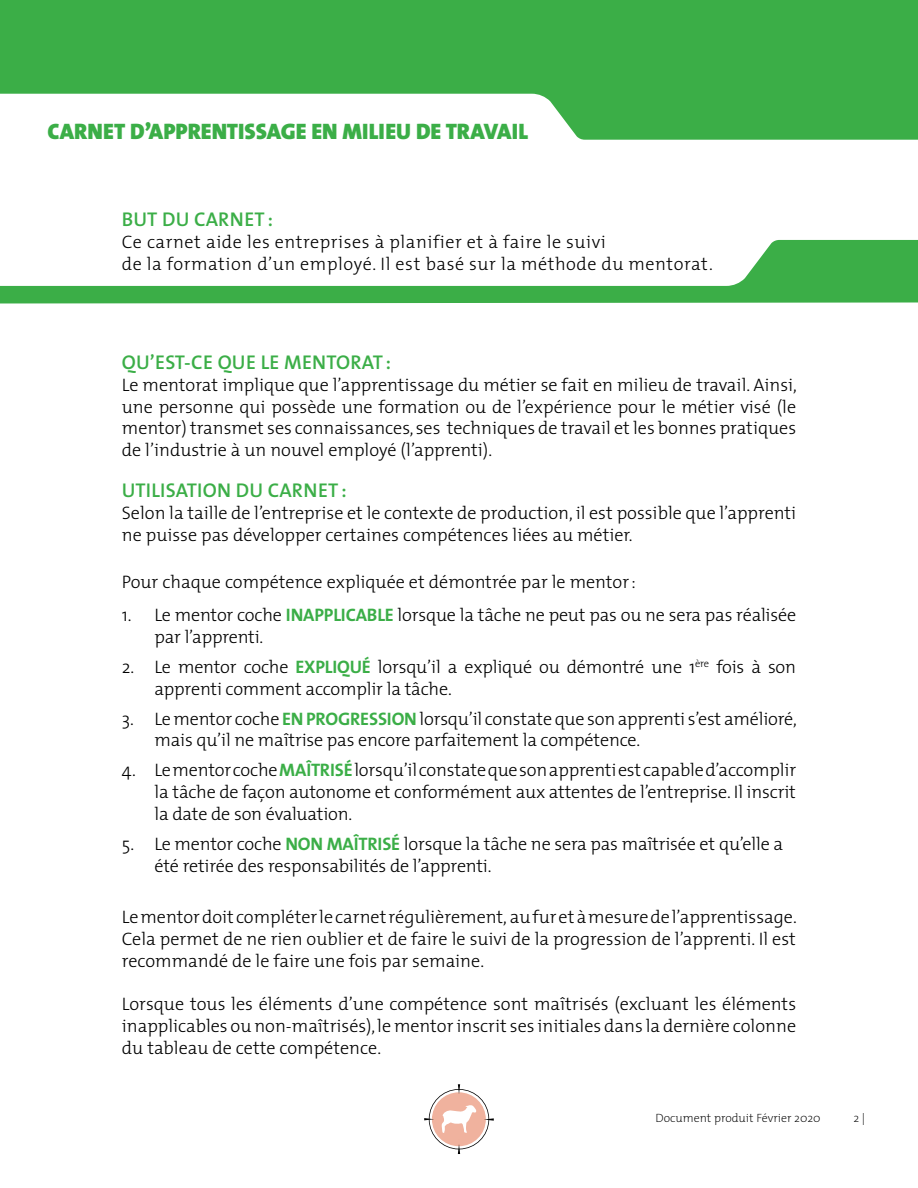
<style>
.page{position:relative;width:918px;height:1188px;background:#fff}
.page>*{position:absolute;margin:0;border:0;box-sizing:border-box;transform-origin:0 0}
.Caps_tableau{font:900 22.5px "The Sans";color:#3bae47}
.Caps_tableau-2{font:600 19.95px "The Mix";letter-spacing:.01em;color:#3bae47}
.t1{font:300 18.15px/21.8px "The Mix";letter-spacing:-.005em;color:#000}
.t2{font:300 18.15px/21.8px "The Mix";letter-spacing:.03em;color:#000}
.t3{font:200 12px "The Mix";color:#000}
.s1{font-family:"The Mix Bold Caps";font-weight:400;color:#3bae47}
</style>
<div class="page">
<svg style="left:424px;top:1084px;width:70px;height:70px"></svg>
<svg style="left:0;top:0;width:918px;height:140px;fill:#3bae47"></svg>
<svg style="left:0;top:240px;width:918px;height:64px"></svg>
<p class="Caps_tableau" style="left:48px;top:112px;width:482px">CARNET D’APPRENTISSAGE EN MILIEU DE TRAVAIL</p>
<p class="Caps_tableau-2" style="left:122px;top:203px;width:153px">BUT DU CARNET :</p>
<p class="t2" style="left:122px;top:230px;width:592px">Ce carnet aide les entreprises à planifier et à faire le suivi<br>de la formation d’un employé. Il est basé sur la méthode du mentorat.</p>
<p class="Caps_tableau-2" style="left:122px;top:346px;width:271px">QU’EST-CE QUE LE MENTORAT :</p>
<p class="t1" style="left:122px;top:373px;width:677px;text-align:justify">Le mentorat implique que l’apprentissage du métier se fait en milieu de travail. Ainsi, une personne qui possède une formation ou de l’expérience pour le métier visé (le mentor) transmet ses connaissances, ses techniques de travail et les bonnes pratiques de l’industrie à un nouvel employé (l’apprenti).</p>
<p class="Caps_tableau-2" style="left:122px;top:474px;width:226px">UTILISATION DU CARNET :</p>
<p class="t1" style="left:122px;top:501px;width:676px">Selon la taille de l’entreprise et le contexte de production, il est possible que l’apprenti ne puisse pas développer certaines compétences liées au métier.</p>
<p class="t1" style="left:122px;top:571px;width:516px">Pour chaque compétence expliquée et démontrée par le mentor:</p>
<p class="t1" style="left:155px;top:604px;width:643px;text-indent:-33px">1. Le mentor coche <span class="s1">INAPPLICABLE</span> lorsque la tâche ne peut pas ou ne sera pas réalisée par l’apprenti.</p>
<p class="t1" style="left:155px;top:655px;width:643px;text-indent:-33px">2. Le mentor coche <span class="s1">EXPLIQUÉ</span> lorsqu’il a expliqué ou démontré une 1<sup>ère</sup> fois à son apprenti comment accomplir la tâche.</p>
<p class="t1" style="left:155px;top:707px;width:644px;text-indent:-33px">3. Le mentor coche <span class="s1">EN PROGRESSION</span>lorsqu’il constate que son apprenti s’est amélioré, mais qu’il ne maîtrise pas encore parfaitement la compétence.</p>
<p class="t1" style="left:155px;top:759px;width:643px;text-align:justify;text-indent:-33px">4. Le mentor coche <span class="s1">MAÎTRISÉ</span> lorsqu’il constate que son apprenti est capable d’accomplir la tâche de façon autonome et conformément aux attentes de l’entreprise. Il inscrit la date de son évaluation.</p>
<p class="t1" style="left:155px;top:832px;width:630px;text-indent:-33px">5. Le mentor coche <span class="s1">NON MAÎTRISÉ</span> lorsque la tâche ne sera pas maîtrisée et qu’elle a été retirée des responsabilités de l’apprenti.</p>
<p class="t1" style="left:122px;top:906px;width:677px;text-align:justify">Le mentor doit compléter le carnet régulièrement, au fur et à mesure de l’apprentissage.<br>Cela permet de ne rien oublier et de faire le suivi de la progression de l’apprenti. Il est recommandé de le faire une fois par semaine.</p>
<p class="t1" style="left:122px;top:993px;width:676px;text-align:justify">Lorsque tous les éléments d’une compétence sont maîtrisés (excluant les éléments inapplicables ou non-maîtrisés), le mentor inscrit ses initiales dans la dernière colonne du tableau de cette compétence.</p>
<p class="t3" style="left:656px;top:1108px;width:167px">Document produit Février 2020</p>
<p class="t3" style="left:853px;top:1108px;width:13px">2 |</p>
</div>
